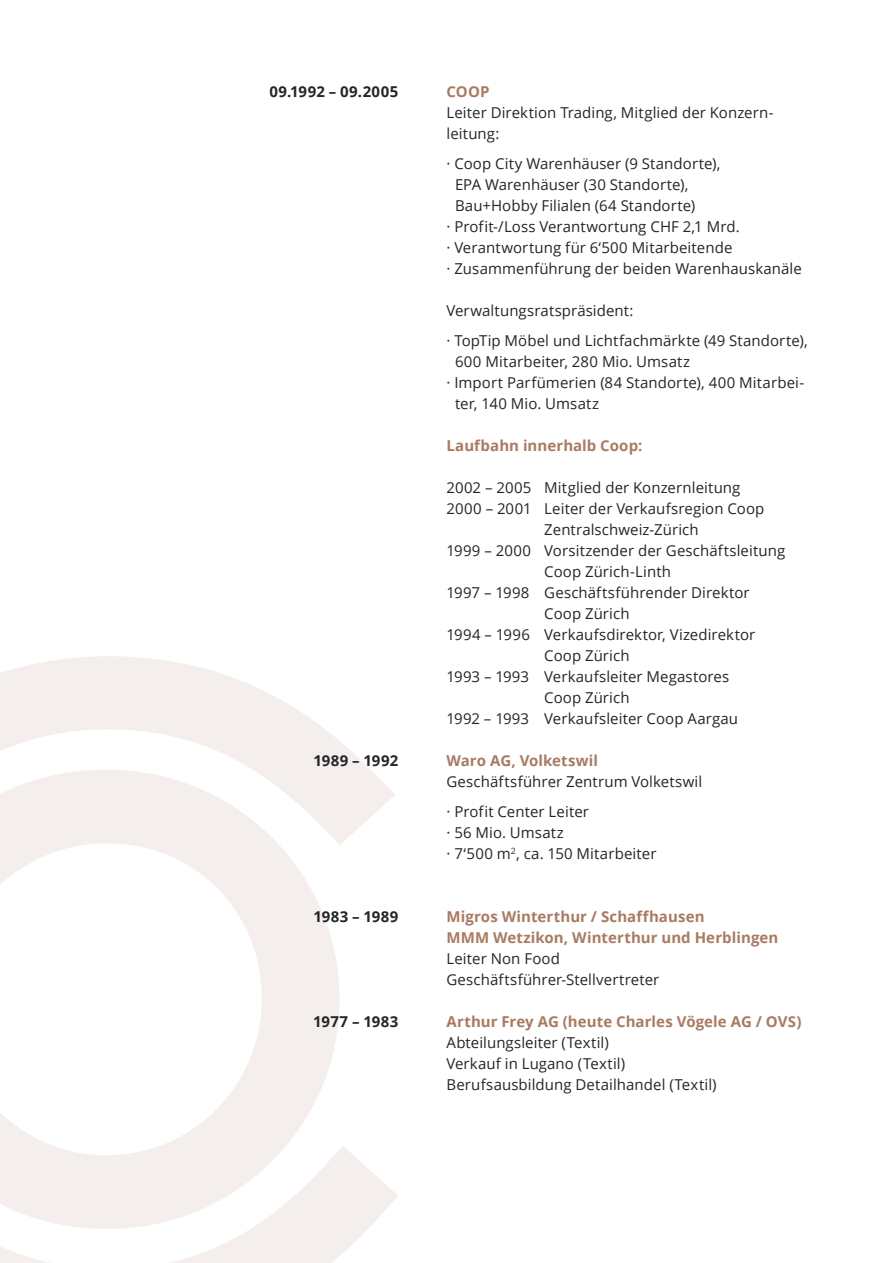
<style>
.page{position:relative;width:893px;height:1263px;background:#fff}
.page>*{position:absolute;margin:0;border:0;box-sizing:border-box;transform-origin:0 0}
.t1{font:15px/21px "Open Sans";letter-spacing:.005em;color:#222629}
.t2{font:700 15px/21px "Open Sans";letter-spacing:.005em;color:#a97a62}
.t3{font:700 15px "Open Sans";letter-spacing:.025em;color:#222629}
</style>
<div class="page">
<svg style="left:0;top:656px;width:398px;height:607px"></svg>
<p class="t3" style="left:269px;top:80px;width:130px">09.1992 – 09.2005</p>
<p class="t3" style="left:314px;top:749px;width:86px">1989 – 1992</p>
<p class="t3" style="left:313px;top:905px;width:86px">1983 – 1989</p>
<p class="t3" style="left:313px;top:1010px;width:87px">1977 – 1983</p>
<p class="t2" style="left:446px;top:80px;width:45px">COOP</p>
<p class="t1" style="left:446px;top:101px;width:329px">Leiter Direktion Trading, Mitglied der Konzern&shy;leitung:</p>
<p class="t1" style="left:446px;top:152px;width:276px">· Coop City Warenhäuser (9 Standorte),</p>
<p class="t1" style="left:455px;top:173px;width:235px">EPA Warenhäuser (30 Standorte),</p>
<p class="t1" style="left:455px;top:194px;width:242px">Bau+Hobby Filialen (64 Standorte)</p>
<p class="t1" style="left:446px;top:215px;width:295px">· Profit-/Loss Verantwortung CHF 2,1 Mrd.</p>
<p class="t1" style="left:446px;top:236px;width:287px">· Verantwortung für 6‘500 Mitarbeitende</p>
<p class="t1" style="left:446px;top:257px;width:357px">· Zusammenführung der beiden Warenhauskanäle</p>
<p class="t1" style="left:446px;top:295px;width:363px;line-height:30px">Verwaltungsratspräsident:<br>· TopTip Möbel und Lichtfachmärkte (49 Standorte),</p>
<p class="t1" style="left:455px;top:350px;width:237px">600 Mitarbeiter, 280 Mio. Umsatz</p>
<p class="t1" style="left:446px;top:371px;width:359px">· Import Parfümerien (84 Standorte), 400 Mitarbei-</p>
<p class="t1" style="left:455px;top:392px;width:146px">ter, 140 Mio. Umsatz</p>
<p class="t2" style="left:446px;top:434px;width:197px">Laufbahn innerhalb Coop:</p>
<p class="t1" style="left:446px;top:476px;width:295px">2002 – 2005 Mitglied der Konzernleitung</p>
<p class="t1" style="left:446px;top:497px;width:319px">2000 – 2001 Leiter der Verkaufsregion Coop</p>
<p class="t1" style="left:544px;top:518px;width:156px">Zentralschweiz-Zürich</p>
<p class="t1" style="left:446px;top:539px;width:340px">1999 – 2000 Vorsitzender der Geschäftsleitung</p>
<p class="t1" style="left:544px;top:560px;width:128px">Coop Zürich-Linth</p>
<p class="t1" style="left:446px;top:581px;width:305px">1997 – 1998 Geschäftsführender Direktor</p>
<p class="t1" style="left:544px;top:602px;width:87px">Coop Zürich</p>
<p class="t1" style="left:446px;top:623px;width:310px">1994 – 1996 Verkaufsdirektor, Vizedirektor</p>
<p class="t1" style="left:544px;top:644px;width:87px">Coop Zürich</p>
<p class="t1" style="left:446px;top:665px;width:284px">1993 – 1993 Verkaufsleiter Megastores</p>
<p class="t1" style="left:544px;top:686px;width:87px">Coop Zürich</p>
<p class="t1" style="left:446px;top:707px;width:293px">1992 – 1993 Verkaufsleiter Coop Aargau</p>
<p class="t2" style="left:446px;top:749px;width:153px">Waro AG, Volketswil</p>
<p class="t1" style="left:446px;top:766px;width:257px;line-height:30px">Geschäftsführer Zentrum Volketswil · Profit Center Leiter</p>
<p class="t1" style="left:446px;top:821px;width:211px">· 56 Mio. Umsatz<br>· 7‘500 m<sup>2</sup>, ca. 150 Mitarbeiter</p>
<p class="t2" style="left:446px;top:905px;width:333px">Migros Winterthur / Schaffhausen<br>MMM Wetzikon, Winterthur und Herblingen</p>
<p class="t1" style="left:446px;top:947px;width:214px">Leiter Non Food<br>Geschäftsführer-Stellvertreter</p>
<p class="t2" style="left:446px;top:1010px;width:356px">Arthur Frey AG (heute Charles Vögele AG / OVS)</p>
<p class="t1" style="left:446px;top:1031px;width:272px">Abteilungsleiter (Textil)<br>Verkauf in Lugano (Textil)<br>Berufsausbildung Detailhandel (Textil)</p>
</div>
